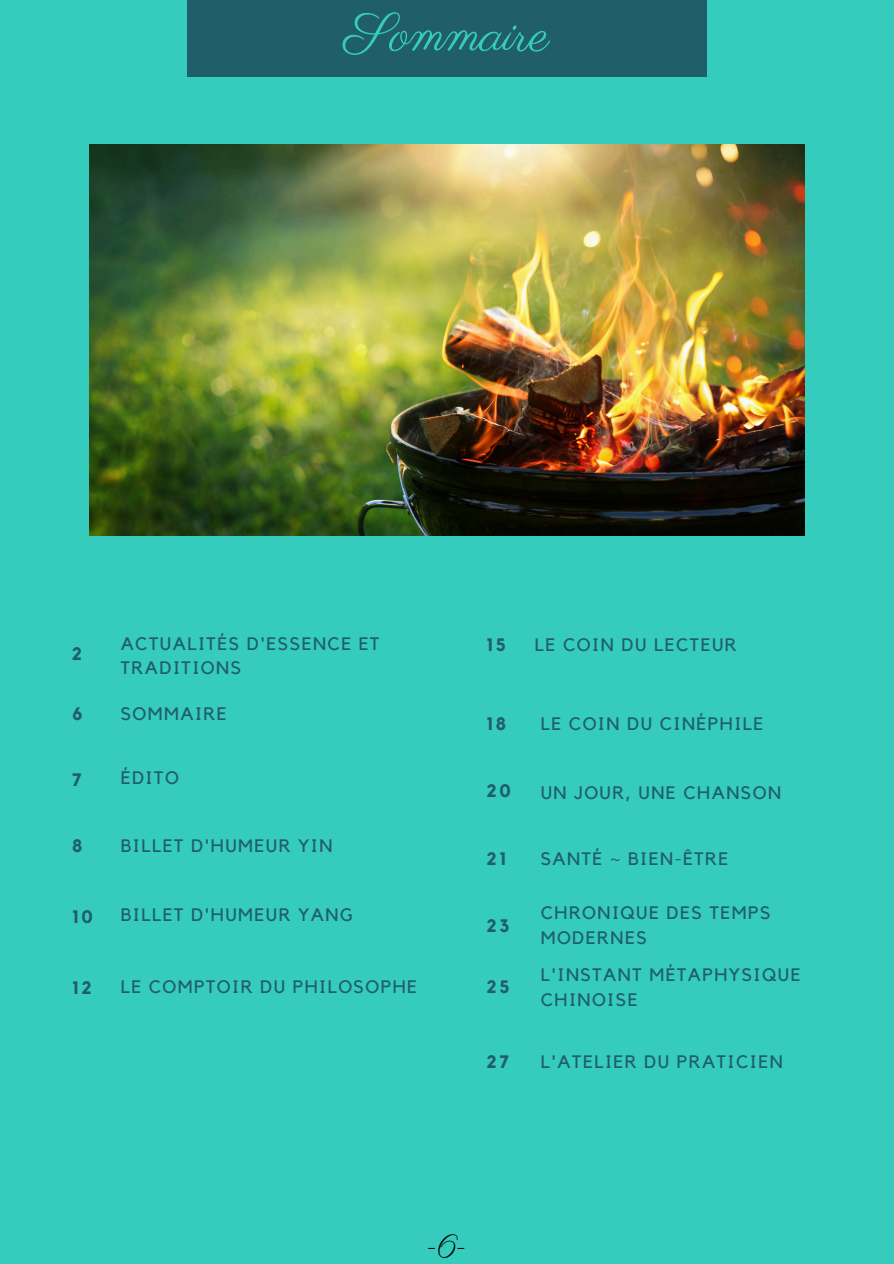
<style>
.page{position:relative;width:894px;height:1264px;background:#fff}
.page>*{position:absolute;margin:0;border:0;box-sizing:border-box;transform-origin:0 0}
.t1{font:54px "Parisienne";color:#35ccbe}
.t2{font:27px "Parisienne";color:#000}
.t3{font:18px/24.8px "Kollektif";letter-spacing:.08em;color:#205e69}
.t4{font:700 18px "Kollektif";letter-spacing:.15em;color:#205e69}
</style>
<div class="page">
<div style="left:0;top:0;width:893px;height:1263px;background:#35ccbe"></div>
<div style="left:187px;top:1px;width:519px;height:75px;background:#205e69"></div>
<img style="left:89px;top:144px;width:715px;height:391px">
<h1 class="t1" style="left:344px;top:1px;width:207px">Sommaire</h1>
<p class="t4" style="left:72px;top:645px;width:12px">2</p>
<p class="t3" style="left:121px;top:631px;width:260px">ACTUALITÉS D'ESSENCE ET<br>TRADITIONS</p>
<p class="t4" style="left:486px;top:637px;width:21px">15</p>
<p class="t3" style="left:535px;top:633px;width:203px">LE COIN DU LECTEUR</p>
<p class="t4" style="left:72px;top:705px;width:12px">6</p>
<p class="t3" style="left:121px;top:701px;width:107px">SOMMAIRE</p>
<p class="t4" style="left:72px;top:771px;width:11px">7</p>
<p class="t3" style="left:121px;top:766px;width:60px">ÉDITO</p>
<p class="t4" style="left:72px;top:837px;width:12px">8</p>
<p class="t3" style="left:121px;top:834px;width:213px">BILLET D'HUMEUR YIN</p>
<p class="t4" style="left:72px;top:908px;width:22px">10</p>
<p class="t3" style="left:121px;top:903px;width:233px">BILLET D'HUMEUR YANG</p>
<p class="t4" style="left:72px;top:979px;width:21px">12</p>
<p class="t3" style="left:121px;top:975px;width:298px">LE COMPTOIR DU PHILOSOPHE</p>
<p class="t4" style="left:486px;top:715px;width:21px">18</p>
<p class="t3" style="left:540px;top:712px;width:224px">LE COIN DU CINÉPHILE</p>
<p class="t4" style="left:486px;top:782px;width:26px">20</p>
<p class="t3" style="left:540px;top:780px;width:242px">UN JOUR, UNE CHANSON</p>
<p class="t4" style="left:486px;top:850px;width:21px">21</p>
<p class="t3" style="left:540px;top:847px;width:189px">SANTÉ ~ BIEN-ÊTRE</p>
<p class="t4" style="left:486px;top:917px;width:24px">23</p>
<p class="t4" style="left:486px;top:978px;width:24px">25</p>
<p class="t3" style="left:540px;top:901px;width:231px">CHRONIQUE DES TEMPS<br>MODERNES</p>
<p class="t3" style="left:540px;top:962px;width:261px">L'INSTANT MÉTAPHYSIQUE<br>CHINOISE</p>
<p class="t4" style="left:486px;top:1053px;width:24px">27</p>
<p class="t3" style="left:540px;top:1050px;width:243px">L'ATELIER DU PRATICIEN</p>
<p class="t2" style="left:427px;top:1228px;width:41px">-6-</p>
</div>
